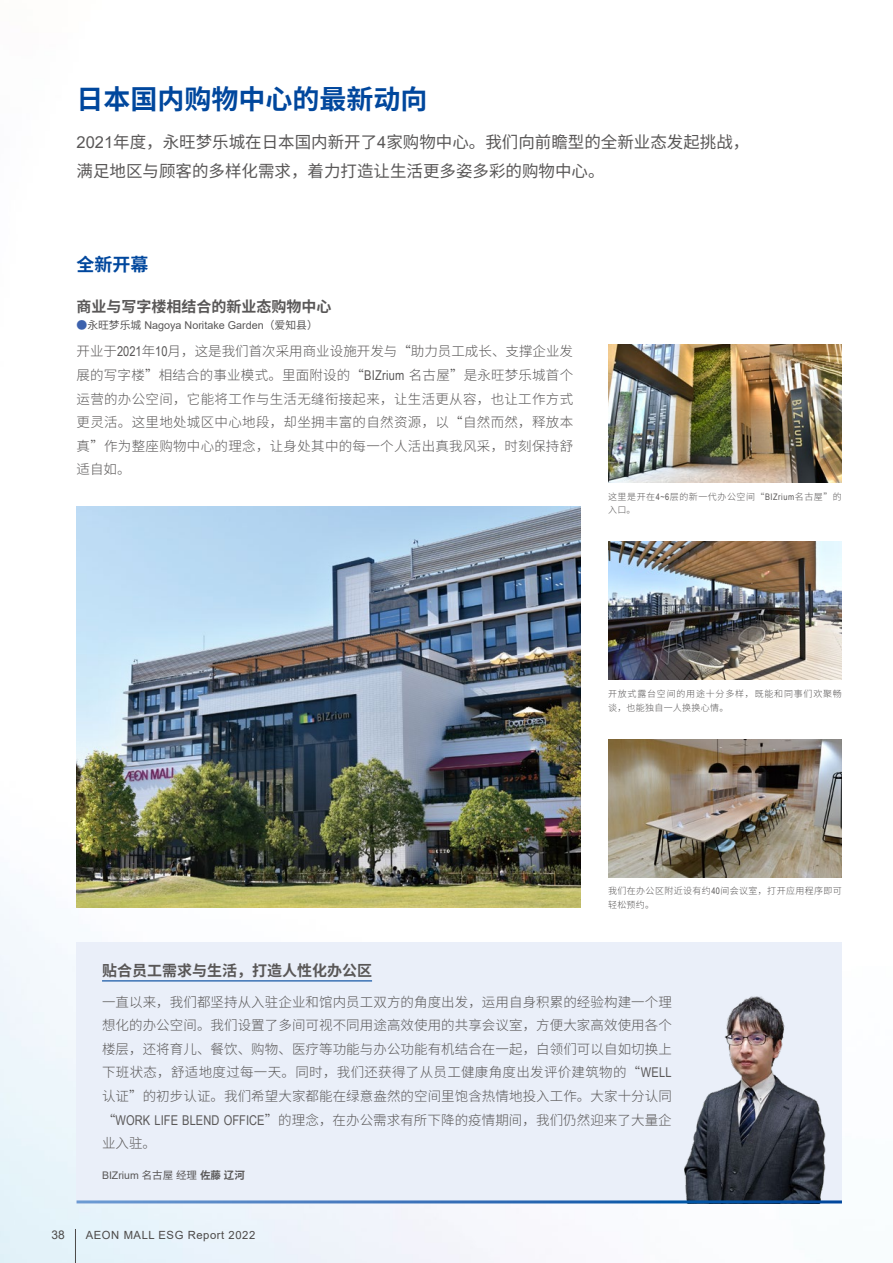
<style>
.page{position:relative;width:893px;height:1263px;background:#fff}
.page>*{position:absolute;margin:0;border:0;box-sizing:border-box;transform-origin:0 0}
.t1{font:700 27px "Source Han Sans CN";color:#00479d}
.t2{font:700 18px "Source Han Sans CN";color:#00479d}
.t3{font:16.5px/28.8px "Source Han Sans CN";color:#595757}
.t4{font:700 15px "Source Han Sans CN";color:#595757}
.t5{font:300 13.5px/23.7px "Source Han Sans CN";letter-spacing:.005em;color:#595757;text-align:justify}
.t6{font:12px "Arial";color:#4c4948}
.t7{font:11.25px "Arial";letter-spacing:.05em;color:#4c4948}
.t8{font:10.8px "Arial";color:#595757}
.t9{font:10.5px "Arial";color:#595757}
.t10{font:300 9px/13.5px "Source Han Sans CN";letter-spacing:.06em;color:#595757}
.t11{font:300 9px/13.5px "Source Han Sans CN";letter-spacing:.085em;color:#595757}
.s1{font-family:"Arial"}
.s2{font-family:"Source Han Sans CN";color:#3d62ad}
.s3{font-family:"Source Han Sans CN"}
.s4{font-family:"Arial Narrow";font-weight:400}
.s5{font-family:"Source Han Sans CN";font-weight:700}
</style>
<div class="page">
<img style="left:0;top:506px;width:842px;height:757px">
<img style="left:77px;top:506px;width:503px;height:401px">
<img style="left:608px;top:344px;width:234px;height:139px">
<img style="left:608px;top:542px;width:234px;height:138px">
<img style="left:608px;top:739px;width:234px;height:139px">
<div style="left:77px;top:942px;width:765px;height:261px;background:#eaeff9"></div>
<img style="left:685px;top:996px;width:140px;height:204px">
<hr style="left:77px;top:1200px;width:765px;height:3px;background:#fff">
<hr style="left:102px;top:980px;width:270px;height:1px;background:#00479d">
<hr style="left:75px;top:1229px;width:1px;height:34px;background:#4c4948">
<h1 class="t1" style="left:77px;top:84px;width:352px">日本国内购物中心的最新动向</h1>
<p class="t3" style="left:77px;top:128px;width:674px"><span class="s1">2021</span>年度，永旺梦乐城在日本国内新开了<span class="s1">4</span>家购物中心。我们向前瞻型的全新业态发起挑战，满足地区与顾客的多样化需求，着力打造让生活更多姿多彩的购物中心。</p>
<h2 class="t2" style="left:77px;top:254px;width:74px">全新开幕</h2>
<p class="t4" style="left:77px;top:298px;width:257px">商业与写字楼相结合的新业态购物中心</p>
<p class="t8" style="left:77px;top:318px;width:243px"><span class="s2">●</span><span class="s3">永旺梦乐城</span> Nagoya Noritake Garden<span class="s3">（爱知县）</span></p>
<p class="t5" style="left:77px;top:340px;width:498px">开业于<span class="s4">2021</span>年<span class="s4">10</span>月，这是我们首次采用商业设施开发与“助力员工成长、支撑企业发展的写字楼”相结合的事业模式。里面附设的“<span class="s4">BIZrium</span> 名古屋”是永旺梦乐城首个运营的办公空间，它能将工作与生活无缝衔接起来，让生活更从容，也让工作方式更灵活。这里地处城区中心地段，却坐拥丰富的自然资源，以“自然而然，释放本真”作为整座购物中心的理念，让身处其中的每一个人活出真我风采，时刻保持舒适自如。</p>
<p class="t10" style="left:608px;top:490px;width:235px">这里是开在<span class="s4">4~6</span>层的新一代办公空间“<span class="s4">BIZrium</span>名古屋”的入口。</p>
<p class="t4" style="left:102px;top:962px;width:271px">贴合员工需求与生活，打造人性化办公区</p>
<p class="t11" style="left:608px;top:687px;width:235px">开放式露台空间的用途十分多样，既能和同事们欢聚畅谈，也能独自一人换换心情。</p>
<p class="t10" style="left:608px;top:884px;width:235px">我们在办公区附近设有约<span class="s4">40</span>间会议室，打开应用程序即可轻松预约。</p>
<p class="t5" style="left:102px;top:990px;width:571px">一直以来，我们都坚持从入驻企业和馆内员工双方的角度出发，运用自身积累的经验构建一个理想化的办公空间。我们设置了多间可视不同用途高效使用的共享会议室，方便大家高效使用各个楼层，还将育儿、餐饮、购物、医疗等功能与办公功能有机结合在一起，白领们可以自如切换上下班状态，舒适地度过每一天。同时，我们还获得了从员工健康角度出发评价建筑物的“<span class="s4">WELL</span>认证”的初步认证。我们希望大家都能在绿意盎然的空间里饱含热情地投入工作。大家十分认同“<span class="s4">WORK LIFE BLEND OFFICE</span>”的理念，在办公需求有所下降的疫情期间，我们仍然迎来了大量企业入驻。</p>
<p class="t9" style="left:102px;top:1168px;width:144px">BIZrium <span class="s3">名古屋经理</span><span class="s5">佐藤辽河</span></p>
<p class="t6" style="left:51px;top:1226px;width:15px">38</p>
<p class="t7" style="left:86px;top:1227px;width:171px">AEON MALL ESG Report 2022</p>
</div>
